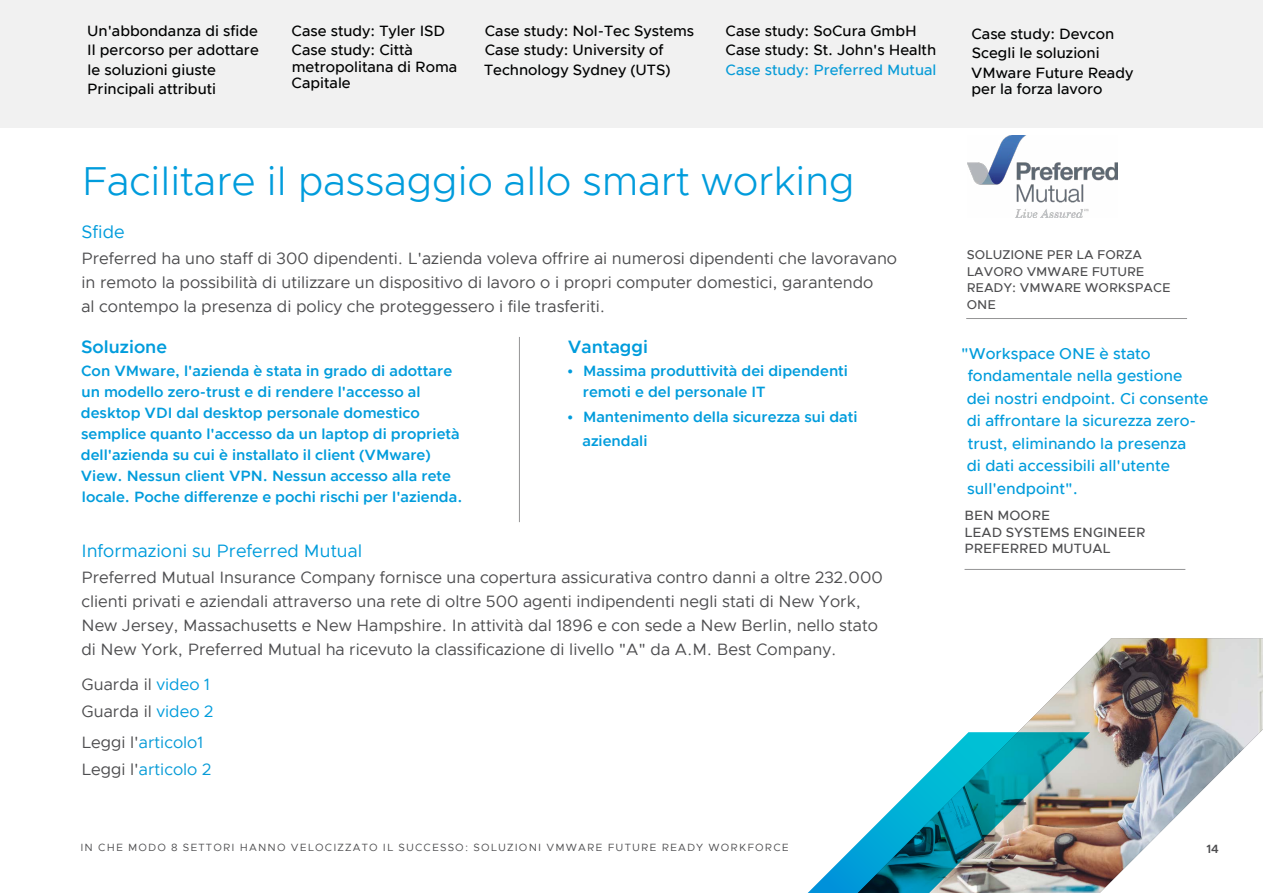
<style>
.page{position:relative;width:1263px;height:893px;background:#fff}
.page>*{position:absolute;margin:0;border:0;box-sizing:border-box;transform-origin:0 0}
.EB-BODY_MAIN_HEAD{font:300 40.5px "Metropolis";color:#009cdc}
.EB-BODY_SUBHEAD-2{font:18px "Metropolis";color:#009cdc}
.EB-BODY_SUBHEAD-2-2{font:600 18px "Metropolis";color:#009cdc}
.EB-BODY_TEXT{font:16.5px/24px "Metropolis";color:#4d4d4f}
.EB-BODY_TEXT-2{font:16.5px "Metropolis";color:#079bd7}
.EB-SIDEBAR_QUOTE_BOD{font:500 15.75px/22.5px "Metropolis";color:#009cdc}
.EB-BODY_TEXT-3{font:600 15px/21px "Metropolis";color:#009cdc}
.EB-NAV_BAR{font:500 15px/19.5px "Metropolis";color:#000101}
.t1{font:500 15px "Metropolis";color:#079bd7}
.EB-SIDEBAR_QUOTE_SIG{font:500 13.5px "Metropolis";color:#4d4d4f}
.EB-SIDEBAR-HEAD-AllC{font:500 12.75px/16.5px "Metropolis";color:#4d4d4f}
.t2{font:600 12px "Metropolis";color:#4d4d4f}
.t3{font:10.5px "Metropolis";letter-spacing:.11em;color:#4d4d4f}
.s1{color:#009cdc}
.s2{color:#4d4d4f}
</style>
<div class="page">
<hr style="left:966px;top:318px;width:221px;height:1px;background:#949495">
<hr style="left:964px;top:569px;width:221px;height:1px;background:#949495">
<img style="left:967px;top:135px;width:150px;height:82px">
<hr style="left:519px;top:337px;width:1px;height:185px;background:#949495">
<img style="left:1018px;top:638px;width:245px;height:255px">
<img style="left:808px;top:732px;width:282px;height:161px">
<div style="left:0;top:0;width:1263px;height:128px;background:#f1f1f1"></div>
<p class="EB-NAV_BAR" style="left:87px;top:21px;width:172px">Un'abbondanza di sfide</p>
<p class="EB-NAV_BAR" style="left:87px;top:40px;width:173px">Il percorso per adottare le soluzioni giuste</p>
<p class="EB-NAV_BAR" style="left:87px;top:79px;width:130px">Principali attributi</p>
<p class="EB-NAV_BAR" style="left:292px;top:21px;width:155px">Case study: Tyler ISD<br>Case study: Città</p>
<p class="EB-NAV_BAR" style="left:292px;top:58px;width:167px;line-height:16.5px">metropolitana di Roma<br>Capitale</p>
<p class="EB-NAV_BAR" style="left:484px;top:21px;width:212px">Case study: Nol-Tec Systems<br>Case study: University of<br>Technology Sydney (UTS)</p>
<p class="EB-NAV_BAR" style="left:726px;top:21px;width:212px">Case study: SoCura GmbH<br>Case study: St. John's Health</p>
<p class="t1" style="left:726px;top:60px;width:212px">Case study: Preferred Mutual</p>
<p class="EB-NAV_BAR" style="left:971px;top:24px;width:164px">Case study: Devcon<br>Scegli le soluzioni<br>VMware Future Ready</p>
<p class="EB-NAV_BAR" style="left:972px;top:79px;width:132px">per la forza lavoro</p>
<p class="EB-BODY_MAIN_HEAD" style="left:81px;top:156px;width:775px">Facilitare il passaggio allo smart working</p>
<p class="EB-BODY_SUBHEAD-2" style="left:81px;top:221px;width:45px">Sfide</p>
<p class="EB-BODY_TEXT" style="left:81px;top:247px;width:817px">Preferred ha uno staff di 300 dipendenti. L'azienda voleva offrire ai numerosi dipendenti che lavoravano in remoto la possibilità di utilizzare un dispositivo di lavoro o i propri computer domestici, garantendo<br>al contempo la presenza di policy che proteggessero i file trasferiti.</p>
<p class="EB-BODY_SUBHEAD-2-2" style="left:81px;top:336px;width:87px">Soluzione</p>
<p class="EB-BODY_TEXT-3" style="left:81px;top:361px;width:383px">Con VMware, l'azienda è stata in grado di adottare un modello zero-trust e di rendere l'accesso al desktop VDI dal desktop personale domestico semplice quanto l'accesso da un laptop di proprietà dell'azienda su cui è installato il client (VMware)<br>View. Nessun client VPN. Nessun accesso alla rete locale. Poche differenze e pochi rischi per l'azienda.</p>
<p class="EB-BODY_SUBHEAD-2-2" style="left:568px;top:336px;width:82px">Vantaggi</p>
<p class="EB-BODY_TEXT-3" style="left:583px;top:361px;width:267px;text-indent:-16px">• Massima produttività dei dipendenti remoti e del personale IT</p>
<p class="EB-BODY_TEXT-3" style="left:582px;top:404px;width:277px;line-height:24px;text-indent:-15px">• Mantenimento della sicurezza sui dati aziendali</p>
<p class="EB-BODY_SUBHEAD-2" style="left:81px;top:540px;width:282px">Informazioni su Preferred Mutual</p>
<p class="EB-BODY_TEXT" style="left:81px;top:566px;width:803px">Preferred Mutual Insurance Company fornisce una copertura assicurativa contro danni a oltre 232.000 clienti privati e aziendali attraverso una rete di oltre 500 agenti indipendenti negli stati di New York, New Jersey, Massachusetts e New Hampshire. In attività dal 1896 e con sede a New Berlin, nello stato di New York, Preferred Mutual ha ricevuto la classificazione di livello "A" da A.M. Best Company.</p>
<p class="EB-BODY_TEXT" style="left:81px;top:672px;width:130px">Guarda il <span class="s1">video 1</span></p>
<p class="EB-BODY_TEXT" style="left:81px;top:700px;width:133px">Guarda il <span class="s1">video 2</span></p>
<p class="EB-BODY_TEXT-2" style="left:81px;top:732px;width:123px"><span class="s2">Leggi l'</span>articolo1</p>
<p class="EB-BODY_TEXT-2" style="left:81px;top:759px;width:131px"><span class="s2">Leggi l'</span>articolo 2</p>
<p class="EB-SIDEBAR-HEAD-AllC" style="left:967px;top:246px;width:205px">SOLUZIONE PER LA FORZA<br>LAVORO VMWARE FUTURE<br>READY: VMWARE WORKSPACE<br>ONE</p>
<p class="EB-SIDEBAR_QUOTE_BOD" style="left:967px;top:342px;width:243px;text-indent:-6px">"Workspace ONE è stato fondamentale nella gestione dei nostri endpoint. Ci consente di affrontare la sicurezza zero&shy;trust, eliminando la presenza<br>di dati accessibili all'utente sull'endpoint".</p>
<p class="EB-SIDEBAR_QUOTE_SIG" style="left:964px;top:507px;width:87px">BEN MOORE</p>
<p class="EB-SIDEBAR_QUOTE_SIG" style="left:964px;top:523px;width:182px">LEAD SYSTEMS ENGINEER</p>
<p class="EB-SIDEBAR_QUOTE_SIG" style="left:964px;top:540px;width:147px">PREFERRED MUTUAL</p>
<p class="t3" style="left:80px;top:841px;width:710px">IN CHE MODO 8 SETTORI HANNO VELOCIZZATO IL SUCCESSO: SOLUZIONI VMWARE FUTURE READY WORKFORCE</p>
<p class="t2" style="left:1206px;top:841px;width:14px">14</p>
</div>
